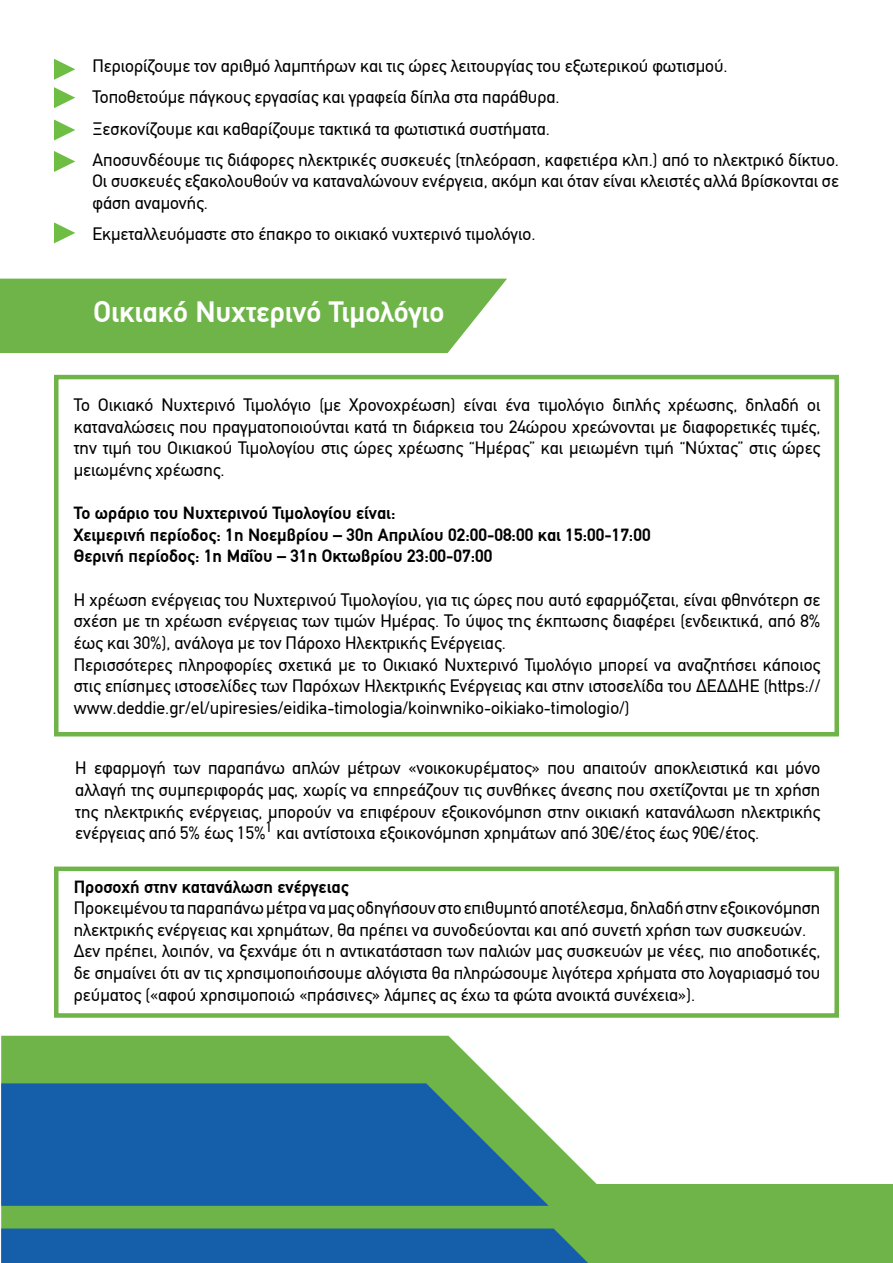
<style>
.page{position:relative;width:893px;height:1263px;background:#fff}
.page>*{position:absolute;margin:0;border:0;box-sizing:border-box;transform-origin:0 0}
.t1{font:700 30px "PF Din Text";color:#fff}
.t2{font:18px/21.6px "PF Din Text";color:#000}
.t3{font:700 18px/21.6px "PF Din Text";color:#000}
</style>
<div class="page">
<svg style="left:1px;top:1036px;width:892px;height:227px"></svg>
<svg style="left:1px;top:1083px;width:587px;height:180px;background:#317698"></svg>
<div style="left:0;top:279px;width:507px;height:74px;background:#6fb449"></div>
<svg style="left:54px;top:59px;width:21px;height:21px"></svg>
<svg style="left:54px;top:119px;width:21px;height:22px"></svg>
<svg style="left:54px;top:87px;width:21px;height:21px"></svg>
<svg style="left:54px;top:222px;width:21px;height:21px"></svg>
<svg style="left:54px;top:151px;width:21px;height:21px"></svg>
<div style="left:54px;top:375px;width:785px;height:361px;border:4px solid #6fb449"></div>
<div style="left:54px;top:866px;width:785px;height:152px;border:4px solid #6fb449"></div>
<p class="t2" style="left:92px;top:51px;width:748px;line-height:31.2px">Περιορίζουμε τον αριθμό λαμπτήρων και τις ώρες λειτουργίας του εξωτερικού φωτισμού.<br>Τοποθετούμε πάγκους εργασίας και γραφεία δίπλα στα παράθυρα.<br>Ξεσκονίζουμε και καθαρίζουμε τακτικά τα φωτιστικά συστήματα.<br>Αποσυνδέουμε τις διάφορες ηλεκτρικές συσκευές (τηλεόραση, καφετιέρα κλπ.) από το ηλεκτρικό δίκτυο.</p>
<p class="t2" style="left:92px;top:171px;width:748px">Οι συσκευές εξακολουθούν να καταναλώνουν ενέργεια, ακόμη και όταν είναι κλειστές αλλά βρίσκονται σε φάση αναμονής.</p>
<p class="t2" style="left:92px;top:223px;width:444px">Εκμεταλλευόμαστε στο έπακρο το οικιακό νυχτερινό τιμολόγιο.</p>
<h1 class="t1" style="left:94px;top:294px;width:352px">Οικιακό Νυχτερινό Τιμολόγιο</h1>
<p class="t2" style="left:74px;top:394px;width:748px;text-align:justify">Το Οικιακό Νυχτερινό Τιμολόγιο (με Χρονοχρέωση) είναι ένα τιμολόγιο διπλής χρέωσης, δηλαδή οι καταναλώσεις που πραγματοποιούνται κατά τη διάρκεια του 24ώρου χρεώνονται με διαφορετικές τιμές, την τιμή του Οικιακού Τιμολογίου στις ώρες χρέωσης “Ημέρας” και μειωμένη τιμή “Νύχτας” στις ώρες μειωμένης χρέωσης.</p>
<p class="t3" style="left:74px;top:502px;width:578px">Το ωράριο του Νυχτερινού Τιμολογίου είναι:<br>Χειμερινή περίοδος: 1η Νοεμβρίου – 30η Απριλίου 02:00-08:00 και 15:00-17:00<br>Θερινή περίοδος: 1η Μαΐου – 31η Οκτωβρίου 23:00-07:00</p>
<p class="t2" style="left:74px;top:589px;width:748px">Η χρέωση ενέργειας του Νυχτερινού Τιμολογίου, για τις ώρες που αυτό εφαρμόζεται, είναι φθηνότερη σε σχέση με τη χρέωση ενέργειας των τιμών Ημέρας. Το ύψος της έκπτωσης διαφέρει (ενδεικτικά, από 8% έως και 30%), ανάλογα με τον Πάροχο Ηλεκτρικής Ενέργειας.<br>Περισσότερες πληροφορίες σχετικά με το Οικιακό Νυχτερινό Τιμολόγιο μπορεί να αναζητήσει κάποιος στις επίσημες ιστοσελίδες των Παρόχων Ηλεκτρικής Ενέργειας και στην ιστοσελίδα του ΔΕΔΔΗΕ (https:// www.deddie.gr/el/upiresies/eidika-timologia/koinwniko-oikiako-timologio/)</p>
<p class="t2" style="left:75px;top:757px;width:747px;text-align:justify">Η εφαρμογή των παραπάνω απλών μέτρων «νοικοκυρέματος» που απαιτούν αποκλειστικά και μόνο αλλαγή της συμπεριφοράς μας, χωρίς να επηρεάζουν τις συνθήκες άνεσης που σχετίζονται με τη χρήση της ηλεκτρικής ενέργειας, μπορούν να επιφέρουν εξοικονόμηση στην οικιακή κατανάλωση ηλεκτρικής ενέργειας από 5% έως 15%<sup>1</sup> και αντίστοιχα εξοικονόμηση χρημάτων από 30€/έτος έως 90€/έτος.</p>
<p class="t3" style="left:74px;top:876px;width:276px">Προσοχή στην κατανάλωση ενέργειας</p>
<p class="t2" style="left:74px;top:897px;width:748px">Προκειμένου τα παραπάνω μέτρα να μας οδηγήσουν στο επιθυμητό αποτέλεσμα, δηλαδή στην εξοικονόμηση ηλεκτρικής ενέργειας και χρημάτων, θα πρέπει να συνοδεύονται και από συνετή χρήση των συσκευών.<br>Δεν πρέπει, λοιπόν, να ξεχνάμε ότι η αντικατάσταση των παλιών μας συσκευών με νέες, πιο αποδοτικές, δε σημαίνει ότι αν τις χρησιμοποιήσουμε αλόγιστα θα πληρώσουμε λιγότερα χρήματα στο λογαριασμό του ρεύματος («αφού χρησιμοποιώ «πράσινες» λάμπες ας έχω τα φώτα ανοικτά συνέχεια»).</p>
</div>
